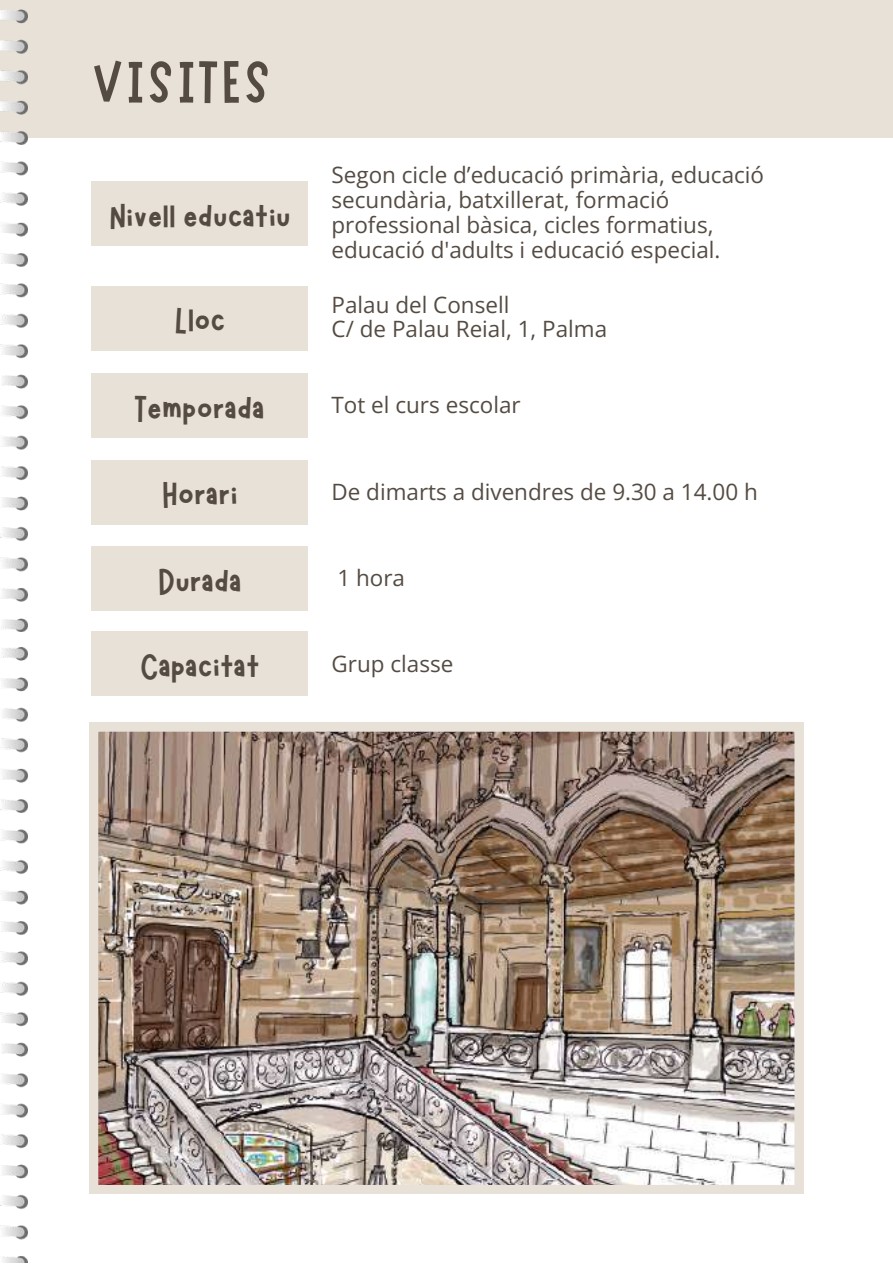
<style>
.page{position:relative;width:893px;height:1264px;background:#fff}
.page>*{position:absolute;margin:0;border:0;box-sizing:border-box;transform-origin:0 0}
.t1{font:60px "Marykate";letter-spacing:.06em;color:#544b43}
.t2{font:37.5px "Marykate";color:#544b43}
.t3{font:22.5px/24.8px "Open Sans";color:#544b43}
</style>
<div class="page">
<div style="left:0;top:0;width:892px;height:137px;background:#e7e1d8"></div>
<div style="left:91px;top:286px;width:217px;height:64px;background:#e7e1d8"></div>
<div style="left:91px;top:373px;width:217px;height:64px;background:#e7e1d8"></div>
<div style="left:91px;top:460px;width:217px;height:64px;background:#e7e1d8"></div>
<div style="left:91px;top:546px;width:217px;height:65px;background:#e7e1d8"></div>
<div style="left:91px;top:632px;width:217px;height:64px;background:#e7e1d8"></div>
<div style="left:91px;top:181px;width:217px;height:65px;background:#e7e1d8"></div>
<img style="left:89px;top:722px;width:714px;height:471px">
<img style="left:0;top:9px;width:28px;height:622px">
<img style="left:0;top:647px;width:28px;height:615px">
<h1 class="t1" style="left:91px;top:43px;width:180px">VISITES</h1>
<h2 class="t2" style="left:109px;top:192px;width:182px">Nivell educatiu</h2>
<p class="t3" style="left:331px;top:162px;width:434px">Segon cicle d’educació primària, educació secundària, batxillerat, formació professional bàsica, cicles formatius, educació d'adults i educació especial.</p>
<h2 class="t2" style="left:174px;top:297px;width:52px">Lloc</h2>
<p class="t3" style="left:331px;top:293px;width:277px;line-height:23.5px">Palau del Consell<br>C/ de Palau Reial, 1, Palma</p>
<h2 class="t2" style="left:135px;top:384px;width:131px">Temporada</h2>
<p class="t3" style="left:331px;top:392px;width:191px">Tot el curs escolar</p>
<h2 class="t2" style="left:162px;top:471px;width:77px">Horari</h2>
<p class="t3" style="left:331px;top:478px;width:428px">De dimarts a divendres de 9.30 a 14.00 h</p>
<h2 class="t2" style="left:158px;top:557px;width:85px">Durada</h2>
<p class="t3" style="left:337px;top:565px;width:69px">1 hora</p>
<h2 class="t2" style="left:140px;top:642px;width:121px">Capacitat</h2>
<p class="t3" style="left:331px;top:650px;width:123px">Grup classe</p>
</div>
